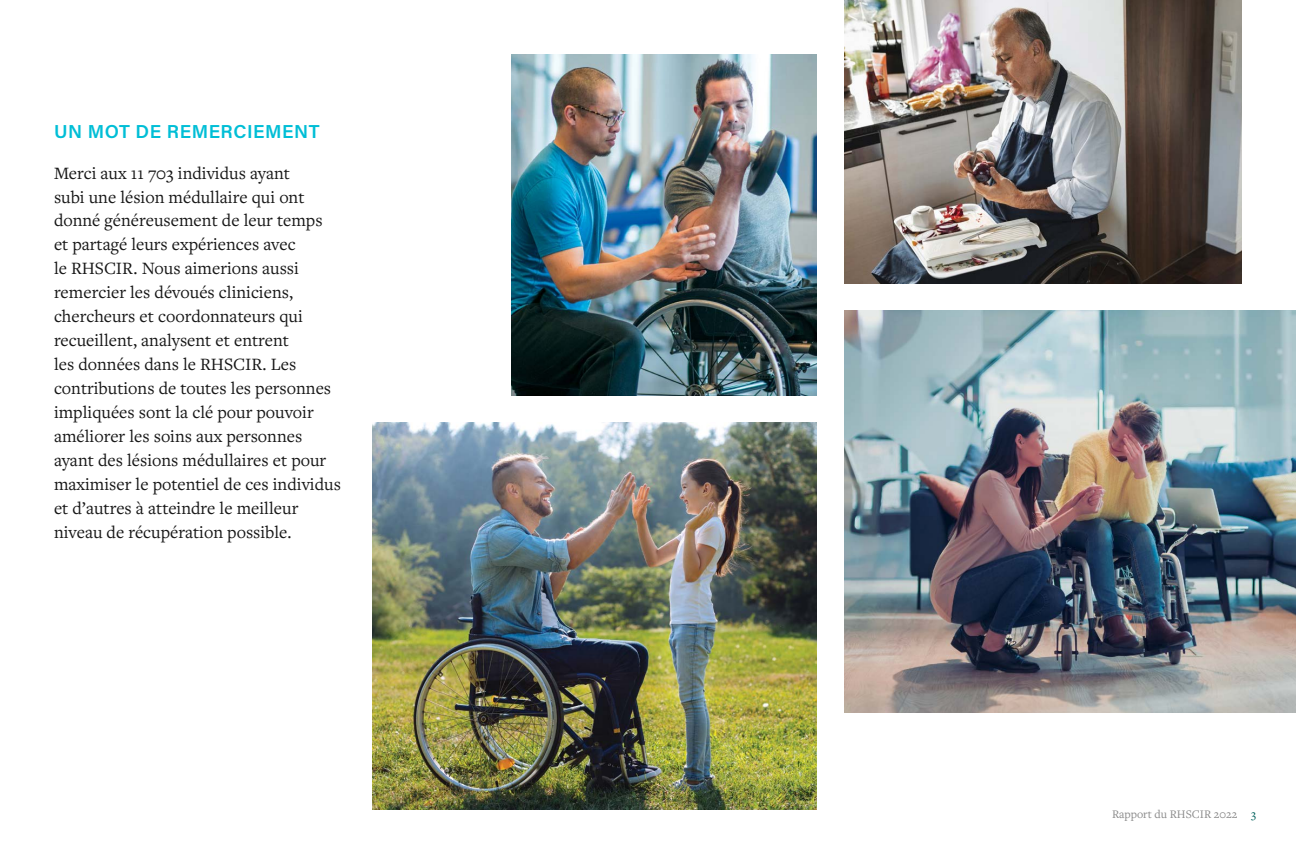
<style>
.page{position:relative;width:1296px;height:864px;background:#fff}
.page>*{position:absolute;margin:0;border:0;box-sizing:border-box;transform-origin:0 0}
.t1{font:18.75px "Acumin Variable Concept";letter-spacing:.025em;color:#00bed6}
.t2{font:18px/24px "Freight Text Pro";color:#161616}
.t3{font:12px "Freight Text Pro";color:#8a8a8a}
.s1{color:#00615c}
</style>
<div class="page">
<img style="left:373px;top:423px;width:444px;height:387px">
<img style="left:844px;top:0;width:398px;height:284px">
<img style="left:844px;top:310px;width:452px;height:403px">
<img style="left:511px;top:54px;width:306px;height:342px">
<p class="t1" style="left:54px;top:118px;width:267px">UN MOT DE REMERCIEMENT</p>
<p class="t2" style="left:54px;top:160px;width:288px">Merci aux 11 703 individus ayant<br>subi une lésion médullaire qui ont donné généreusement de leur temps et partagé leurs expériences avec<br>le RHSCIR. Nous aimerions aussi remercier les dévoués cliniciens, chercheurs et coordonnateurs qui recueillent, analysent et entrent<br>les données dans le RHSCIR. Les contributions de toutes les personnes impliquées sont la clé pour pouvoir améliorer les soins aux personnes ayant des lésions médullaires et pour maximiser le potentiel de ces individus et d’autres à atteindre le meilleur niveau de récupération possible.</p>
<p class="t3" style="left:1112px;top:807px;width:145px">Rapport du RHSCIR 2022 <span class="s1">3</span></p>
</div>
